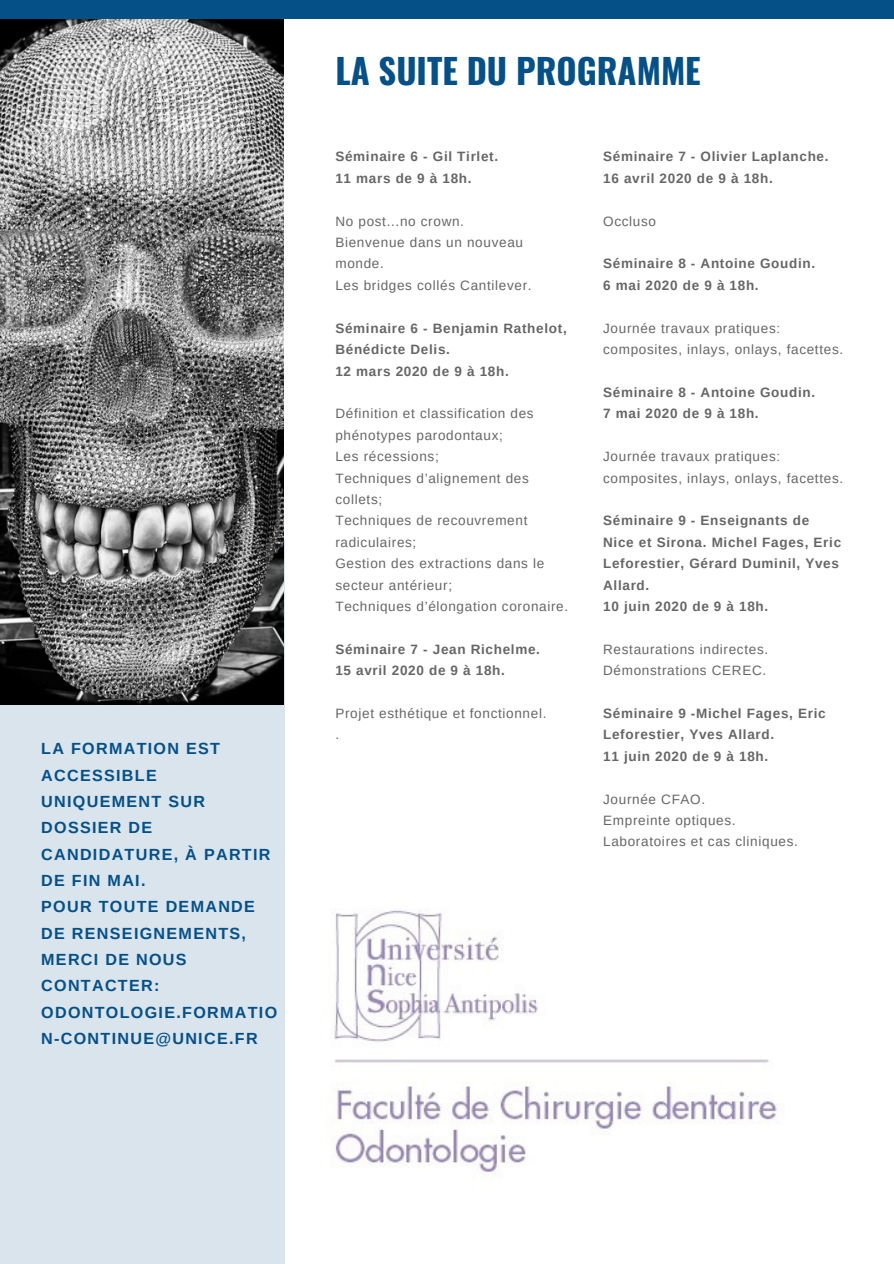
<style>
.page{position:relative;width:894px;height:1264px;background:#fff}
.page>*{position:absolute;margin:0;border:0;box-sizing:border-box;transform-origin:0 0}
.t1{font:700 34.5px "Oswald";color:#055087}
.t2{font:700 16.05px/26.4px "Arimo";letter-spacing:.08em;color:#055087}
.t3{font:13.5px/21.5px "Arimo";letter-spacing:.05em;color:#666}
.t4{font:700 13.5px/21.5px "Arimo";letter-spacing:.05em;color:#666}
</style>
<div class="page">
<div style="left:0;top:540px;width:284px;height:723px;background:#d9e4ed"></div>
<img style="left:0;top:19px;width:283px;height:685px">
<img style="left:331px;top:910px;width:453px;height:267px">
<div style="left:0;top:0;width:893px;height:19px;background:#055087"></div>
<p class="t2" style="left:41px;top:735px;width:237px">LA FORMATION EST<br>ACCESSIBLE<br>UNIQUEMENT SUR<br>DOSSIER DE<br>CANDIDATURE, À PARTIR<br>DE FIN MAI.<br>POUR TOUTE DEMANDE<br>DE RENSEIGNEMENTS,<br>MERCI DE NOUS<br>CONTACTER:<br>ODONTOLOGIE.FORMATIO<br>N-CONTINUE@UNICE.FR</p>
<h1 class="t1" style="left:335px;top:44px;width:367px">LA SUITE DU PROGRAMME</h1>
<p class="t4" style="left:335px;top:146px;width:164px">Séminaire 6 - Gil Tirlet.<br>11 mars de 9 à 18h.</p>
<p class="t3" style="left:335px;top:210px;width:198px">No post...no crown.<br>Bienvenue dans un nouveau monde.<br>Les bridges collés Cantilever.</p>
<p class="t4" style="left:335px;top:317px;width:233px">Séminaire 6 - Benjamin Rathelot,<br>Bénédicte Delis.<br>12 mars 2020 de 9 à 18h.</p>
<p class="t3" style="left:335px;top:403px;width:234px">Définition et classification des phénotypes parodontaux;<br>Les récessions;<br>Techniques d’alignement des collets;<br>Techniques de recouvrement radiculaires;<br>Gestion des extractions dans le secteur antérieur;<br>Techniques d’élongation coronaire.</p>
<p class="t4" style="left:335px;top:638px;width:206px">Séminaire 7 - Jean Richelme.<br>15 avril 2020 de 9 à 18h.</p>
<p class="t3" style="left:335px;top:702px;width:212px">Projet esthétique et fonctionnel. .</p>
<p class="t4" style="left:603px;top:146px;width:227px">Séminaire 7 - Olivier Laplanche.<br>16 avril 2020 de 9 à 18h.</p>
<p class="t3" style="left:603px;top:210px;width:54px">Occluso</p>
<p class="t4" style="left:603px;top:253px;width:213px">Séminaire 8 - Antoine Goudin.<br>6 mai 2020 de 9 à 18h.</p>
<p class="t3" style="left:603px;top:317px;width:241px">Journée travaux pratiques: composites, inlays, onlays, facettes.</p>
<p class="t4" style="left:603px;top:381px;width:213px">Séminaire 8 - Antoine Goudin.<br>7 mai 2020 de 9 à 18h.</p>
<p class="t3" style="left:603px;top:445px;width:241px">Journée travaux pratiques: composites, inlays, onlays, facettes.</p>
<p class="t4" style="left:603px;top:510px;width:239px">Séminaire 9 - Enseignants de<br>Nice et Sirona. Michel Fages, Eric<br>Leforestier, Gérard Duminil, Yves<br>Allard.<br>10 juin 2020 de 9 à 18h.</p>
<p class="t3" style="left:603px;top:638px;width:166px">Restaurations indirectes.<br>Démonstrations CEREC.</p>
<p class="t4" style="left:603px;top:702px;width:224px">Séminaire 9 -Michel Fages, Eric<br>Leforestier, Yves Allard.<br>11 juin 2020 de 9 à 18h.</p>
<p class="t3" style="left:603px;top:788px;width:196px">Journée CFAO.<br>Empreinte optiques.<br>Laboratoires et cas cliniques.</p>
</div>
